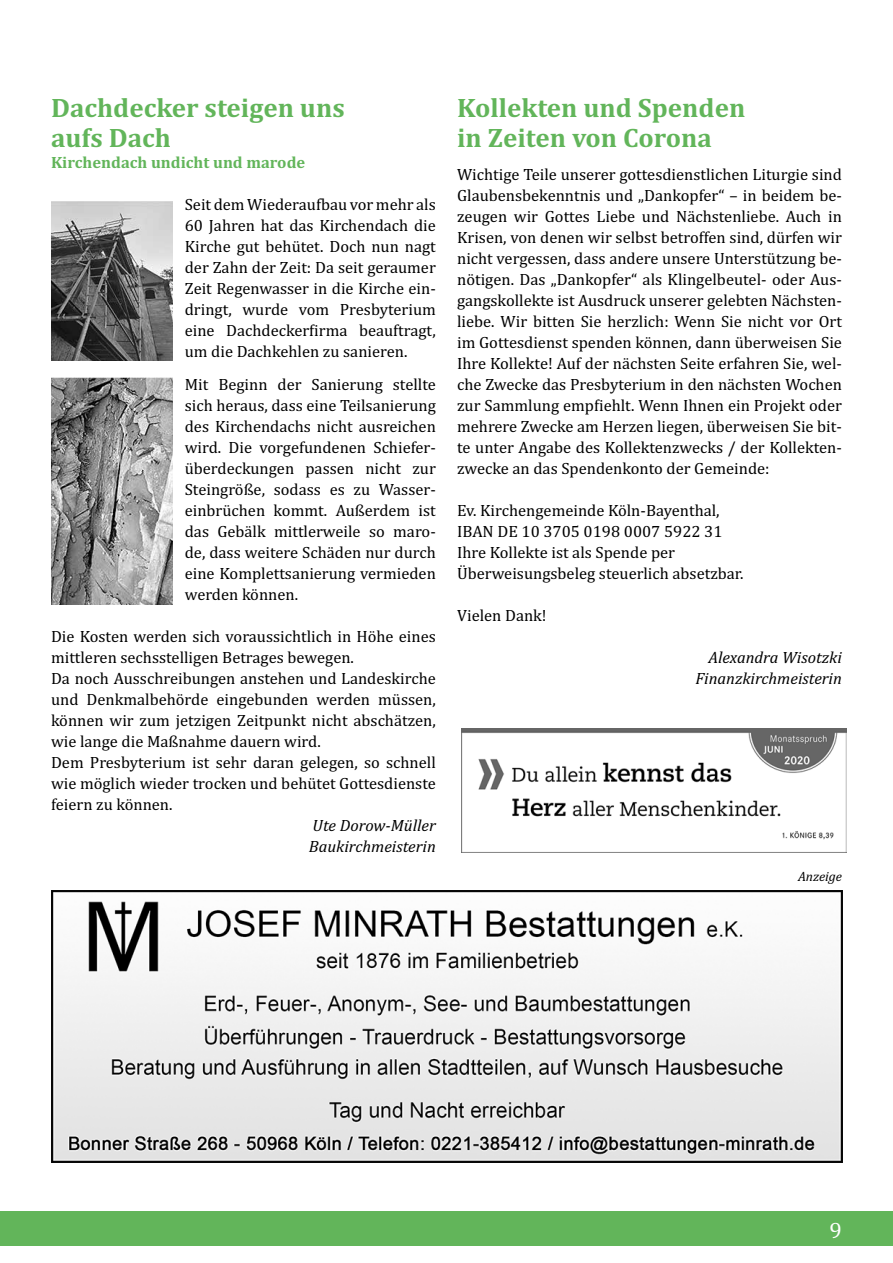
<style>
.page{position:relative;width:893px;height:1263px;background:#fff}
.page>*{position:absolute;margin:0;border:0;box-sizing:border-box;transform-origin:0 0}
.t1{font:700 27px/30px "Cambria";color:#62b55a}
.t2{font:22.5px "Cambria";color:#fff}
.t3{font:16.5px/21px "Cambria";color:#000;text-align:justify}
.t4{font:italic 16.5px/21px "Cambria";color:#000}
.t5{font:700 16.5px "Cambria";color:#62b55a}
.t6{font:italic 13.5px "Cambria";letter-spacing:-.005em;color:#000}
</style>
<div class="page">
<div style="left:0;top:1212px;width:893px;height:34px;background:#62b55a"></div>
<img style="left:51px;top:201px;width:121px;height:160px">
<img style="left:51px;top:377px;width:121px;height:228px">
<img style="left:51px;top:891px;width:791px;height:272px">
<img style="left:461px;top:728px;width:385px;height:124px">
<h1 class="t1" style="left:51px;top:92px;width:295px">Dachdecker steigen uns aufs Dach</h1>
<p class="t5" style="left:51px;top:151px;width:256px">Kirchendach undicht und marode</p>
<p class="t3" style="left:185px;top:194px;width:253px">Seit dem Wiederaufbau vor mehr als 60 Jahren hat das Kirchendach die Kirche gut behütet. Doch nun nagt der Zahn der Zeit: Da seit geraumer Zeit Regenwasser in die Kirche ein&shy;dringt, wurde vom Presbyterium eine Dachdeckerfirma beauftragt, um die Dachkehlen zu sanieren.</p>
<p class="t3" style="left:185px;top:374px;width:253px">Mit Beginn der Sanierung stellte sich heraus, dass eine Teilsanierung des Kirchendachs nicht ausreichen wird. Die vorgefundenen Schiefer&shy;überdeckungen passen nicht zur Steingröße, sodass es zu Wasser&shy;einbrüchen kommt. Außerdem ist das Gebälk mittlerweile so maro&shy;de, dass weitere Schäden nur durch eine Komplettsanierung vermieden werden können.</p>
<p class="t3" style="left:51px;top:626px;width:386px;text-align:left">Die Kosten werden sich voraussichtlich in Höhe eines mittleren sechsstelligen Betrages bewegen.<br>Da noch Ausschreibungen anstehen und Landeskirche und Denkmalbehörde eingebunden werden müssen, können wir zum jetzigen Zeitpunkt nicht abschätzen, wie lange die Maßnahme dauern wird.<br>Dem Presbyterium ist sehr daran gelegen, so schnell wie möglich wieder trocken und behütet Gottesdienste feiern zu können.</p>
<p class="t4" style="left:309px;top:814px;width:128px">Ute Dorow-Müller<br>Baukirchmeisterin</p>
<h1 class="t1" style="left:457px;top:92px;width:290px">Kollekten und Spenden in Zeiten von Corona</h1>
<p class="t3" style="left:457px;top:164px;width:386px">Wichtige Teile unserer gottesdienstlichen Liturgie sind Glaubensbekenntnis und „Dankopfer“ – in beidem be&shy;zeugen wir Gottes Liebe und Nächstenliebe. Auch in Krisen, von denen wir selbst betroffen sind, dürfen wir nicht vergessen, dass andere unsere Unterstützung be&shy;nötigen. Das „Dankopfer“ als Klingelbeutel- oder Aus&shy;gangskollekte ist Ausdruck unserer gelebten Nächsten&shy;liebe. Wir bitten Sie herzlich: Wenn Sie nicht vor Ort im Gottesdienst spenden können, dann überweisen Sie Ihre Kollekte! Auf der nächsten Seite erfahren Sie, wel&shy;che Zwecke das Presbyterium in den nächsten Wochen zur Sammlung empfiehlt. Wenn Ihnen ein Projekt oder mehrere Zwecke am Herzen liegen, überweisen Sie bit&shy;te unter Angabe des Kollektenzwecks / der Kollekten&shy;zwecke an das Spendenkonto der Gemeinde:</p>
<p class="t3" style="left:457px;top:500px;width:288px;text-align:left">Ev. Kirchengemeinde Köln-Bayenthal, IBAN DE 10 3705 0198 0007 5922 31<br>Ihre Kollekte ist als Spende per Überweisungsbeleg steuerlich absetzbar.</p>
<p class="t3" style="left:457px;top:605px;width:91px">Vielen Dank!</p>
<p class="t4" style="left:695px;top:646px;width:148px;text-align:right">Alexandra Wisotzki<br>Finanzkirchmeisterin</p>
<p class="t6" style="left:798px;top:867px;width:45px">Anzeige</p>
<h2 class="t2" style="left:829px;top:1217px;width:14px">9</h2>
</div>
